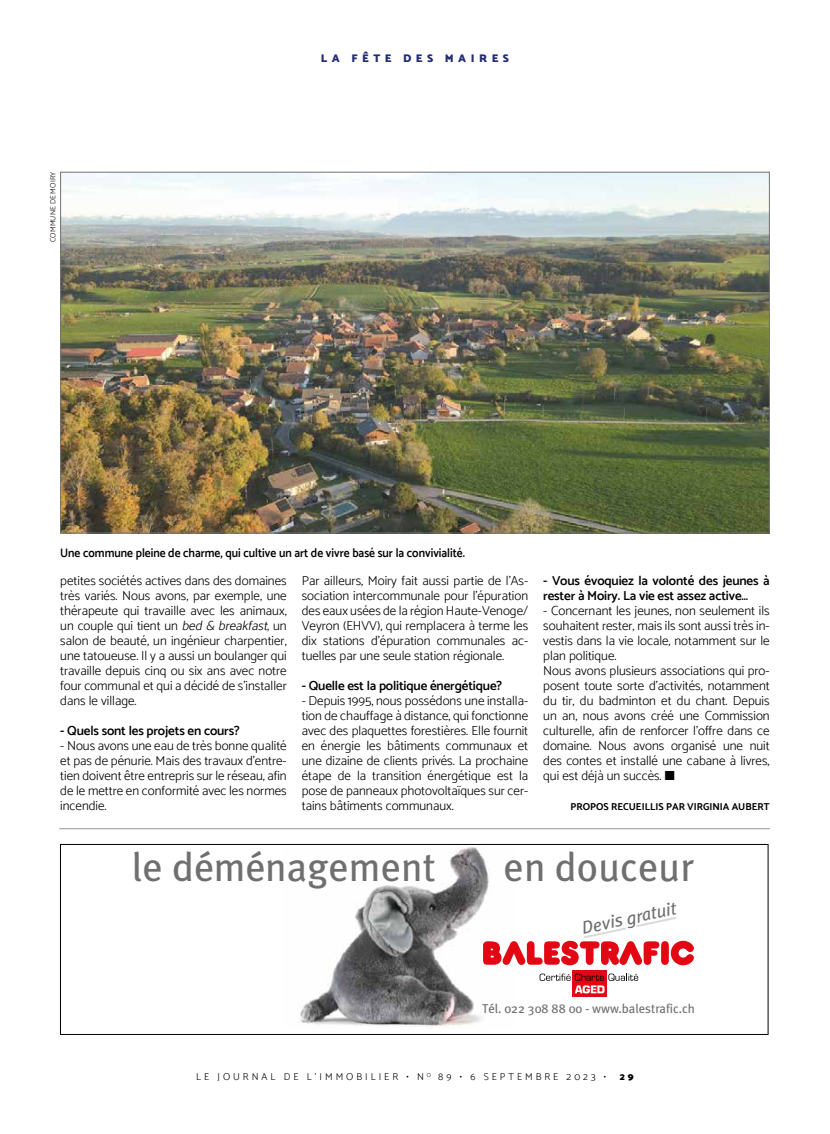
<style>
.page{position:relative;width:830px;height:1134px;background:#fff}
.page>*{position:absolute;margin:0;border:0;box-sizing:border-box;transform-origin:0 0}
.t1{font:40.38px "Meta Plus";color:#706f6f}
.t2{font:italic 17.88px "Meta Plus";color:#706f6f}
.t3{font:300 13.12px/15px "Catamaran";color:#000;text-align:justify}
.t4{font:600 13.12px/15px "Catamaran";letter-spacing:-.01em;color:#000}
.t5{font:12.88px "Meta Plus";color:#706f6f}
.t6{font:600 12.5px "Catamaran";color:#000;scale:.92 1}
.t7{font:900 11.25px "Catamaran";letter-spacing:.4em;color:#232c77}
.t8{font:300 10px "Catamaran";letter-spacing:.3em;color:#000}
.t9{font:700 10px "Catamaran";color:#000}
.t10{font:900 10px "Catamaran";color:#000}
.t11{font:300 7.5px "Catamaran";letter-spacing:.01em;color:#000}
.s1{font-style:italic}
</style>
<div class="page">
<img style="left:62px;top:174px;width:705px;height:357px">
<svg style="left:299px;top:847px;width:395px;height:179px"></svg>
<div style="left:572px;top:970px;width:34px;height:27px;background:linear-gradient(to right,#e30613,#e30613)"></div>
<svg style="left:539px;top:973px;width:99px;height:20px"></svg>
<svg style="left:483px;top:917px;width:210px;height:48px"></svg>
<div style="left:60px;top:844px;width:708px;height:191px;border:1px solid #000"></div>
<hr style="left:59px;top:828px;width:710px;height:1px;background:#979696">
<p class="t11" style="left:48px;top:242px;width:71px;rotate:-90deg">COMMUNE DE MOIRY</p>
<p class="t7" style="left:321px;top:51px;width:190px">LA FÊTE DES MAIRES</p>
<p class="t6" style="left:60px;top:545px;width:441px">Une commune pleine de charme, qui cultive un art de vivre basé sur la convivialité.</p>
<p class="t3" style="left:60px;top:573px;width:228px">petites sociétés actives dans des domaines très variés. Nous avons, par exemple, une thérapeute qui travaille avec les animaux, un couple qui tient un <span class="s1">bed&amp; breakfast</span>, un salon de beauté, un ingénieur charpentier, une tatoueuse. Il y a aussi un boulanger qui travaille depuis cinq ou six ans avec notre four communal et qui a décidé de s’installer dans le village.</p>
<p class="t4" style="left:60px;top:723px;width:181px">- Quels sont les projets en cours?</p>
<p class="t3" style="left:60px;top:738px;width:228px">- Nous avons une eau de très bonne qualité et pas de pénurie. Mais des travaux d’entre&shy;tien doivent être entrepris sur le réseau, afin de le mettre en conformité avec les normes incendie.</p>
<p class="t3" style="left:301px;top:573px;width:228px">Par ailleurs, Moiry fait aussi partie de l’As&shy;sociation intercommunale pour l’épuration des eaux usées de la région Haute-Venoge/ Veyron (EHVV), qui remplacera à terme les dix stations d’épuration communales ac&shy;tuelles par une seule station régionale.</p>
<p class="t4" style="left:301px;top:678px;width:202px">- Quelle est la politique énergétique?</p>
<p class="t3" style="left:301px;top:693px;width:228px">- Depuis 1995, nous possédons une installa&shy;tion de chauffage à distance, qui fonctionne avec des plaquettes forestières. Elle fournit en énergie les bâtiments communaux et une dizaine de clients privés. La prochaine étape de la transition énergétique est la pose de panneaux photovoltaïques sur cer&shy;tains bâtiments communaux.</p>
<p class="t4" style="left:543px;top:573px;width:228px">- Vous évoquiez la volonté des jeunes à rester à Moiry. La vie est assez active…</p>
<p class="t3" style="left:543px;top:603px;width:228px;text-align:left">- Concernant les jeunes, non seulement ils souhaitent rester, mais ils sont aussi très in&shy;vestis dans la vie locale, notamment sur le plan politique.<br>Nous avons plusieurs associations qui pro&shy;posent toute sorte d’activités, notamment du tir, du badminton et du chant. Depuis un an, nous avons créé une Commission culturelle, afin de renforcer l’offre dans ce domaine. Nous avons organisé une nuit des contes et installé une cabane à livres, qui est déjà un succès. ■</p>
<p class="t9" style="left:570px;top:801px;width:200px">PROPOS RECUEILLIS PAR VIRGINIA AUBERT</p>
<h1 class="t1" style="left:132px;top:843px;width:305px">le déménagement</h1>
<h1 class="t1" style="left:503px;top:843px;width:192px">en douceur</h1>
<h2 class="t2" style="left:579px;top:918px;width:98px;rotate:-12deg">Devis gratuit</h2>
<p class="t5" style="left:482px;top:1001px;width:214px">Tél. 022 308 88 00 - www.balestrafic.ch</p>
<p class="t8" style="left:196px;top:1071px;width:411px">LE JOURNAL DE L’IMMOBILIER • N <sup>O</sup> 89 • 6 SEPTEMBRE 2023 •</p>
<p class="t10" style="left:619px;top:1071px;width:15px">2 9</p>
</div>
